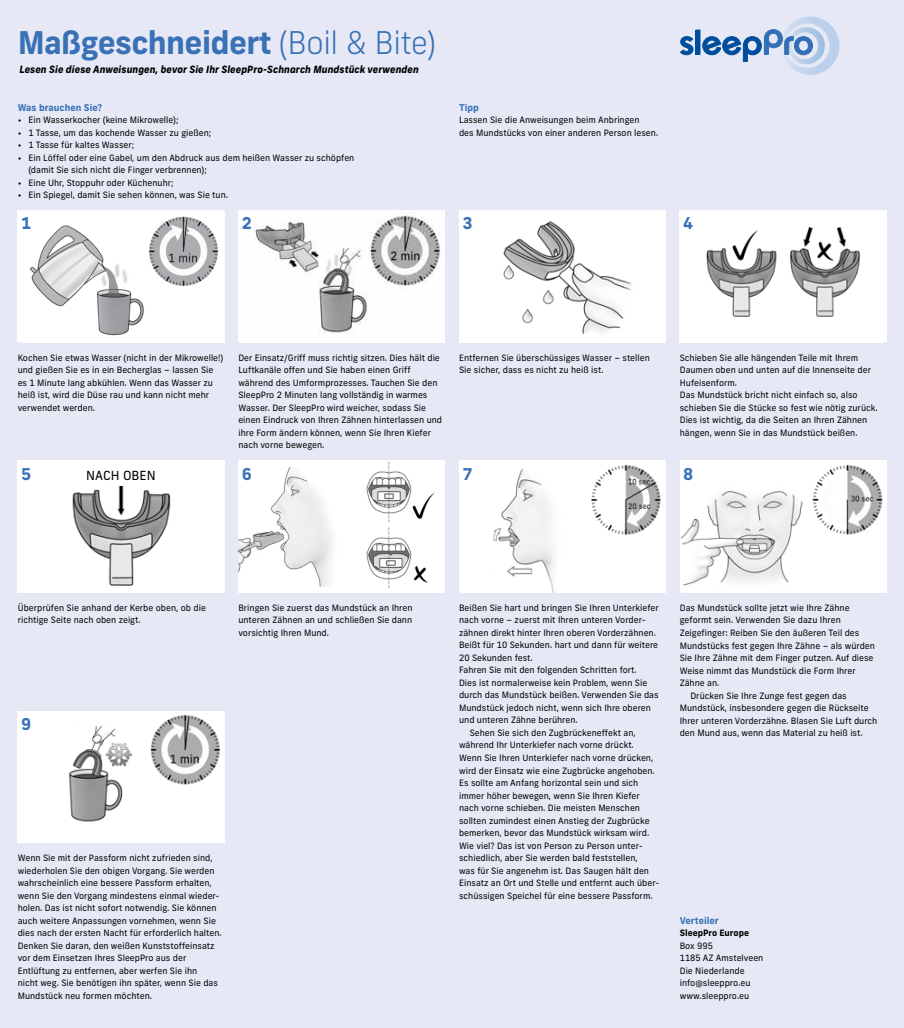
<style>
.page{position:relative;width:904px;height:1028px;background:#e6e9f5}
.page>*{position:absolute;margin:0;border:0;box-sizing:border-box;transform-origin:0 0}
.t1{font:700 31.25px "Frank New";letter-spacing:-.02em;color:#3971b6}
.t2{font:700 16.25px "Frank New";color:#3971b6}
.t3{font:12.5px "Frank New";color:#000}
.t4{font:italic 800 10px "Frank New";color:#000}
.t5{font:700 9.38px "Frank New";color:#3971b6}
.t6{font:8.75px/12.5px "Frank New";color:#000}
.t7{font:700 8.75px "Frank New";color:#000}
.s1{font-weight:300}
</style>
<div class="page">
<div style="left:18px;top:211px;width:206px;height:131px;background:#fff"></div>
<img style="left:30px;top:216px;width:189px;height:120px">
<img style="left:679px;top:211px;width:204px;height:131px">
<div style="left:459px;top:461px;width:206px;height:131px;background:#fff"></div>
<img style="left:493px;top:464px;width:168px;height:128px">
<img style="left:239px;top:211px;width:205px;height:131px">
<img style="left:681px;top:462px;width:205px;height:130px">
<img style="left:459px;top:211px;width:206px;height:131px">
<img style="left:238px;top:461px;width:207px;height:131px">
<img style="left:19px;top:711px;width:205px;height:131px">
<svg style="left:680px;top:36px;width:13px;height:19px"></svg>
<hr style="left:696px;top:30px;width:4px;height:24px;background:#004d9d">
<div style="left:695px;top:30px;width:5px;height:25px;border:1px solid #004d9d"></div>
<svg style="left:702px;top:17px;width:137px;height:58px"></svg>
<img style="left:18px;top:461px;width:206px;height:131px">
<div style="left:50px;top:467px;width:142px;height:19px;background:#fff"></div>
<h1 class="t1" style="left:18px;top:22px;width:420px">Maßgeschneidert <span class="s1">(Boil &amp; Bite)</span></h1>
<p class="t4" style="left:19px;top:63px;width:401px">Lesen Sie diese Anweisungen, bevor Sie Ihr SleepPro-Schnarch Mundstück verwenden</p>
<p class="t5" style="left:18px;top:101px;width:86px">Was brauchen Sie?</p>
<p class="t6" style="left:18px;top:114px;width:162px">• Ein Wasserkocher (keine Mikrowelle);</p>
<p class="t6" style="left:18px;top:126px;width:195px">• 1 Tasse, um das kochende Wasser zu gießen;</p>
<p class="t6" style="left:18px;top:139px;width:118px">• 1 Tasse für kaltes Wasser;</p>
<p class="t6" style="left:28px;top:151px;width:327px;text-indent:-11px">• Ein Löffel oder eine Gabel, um den Abdruck aus dem heißen Wasser zu schöpfen (damit Sie sich nicht die Finger verbrennen);</p>
<p class="t6" style="left:18px;top:176px;width:157px">• Eine Uhr, Stoppuhr oder Küchenuhr;</p>
<p class="t6" style="left:18px;top:189px;width:212px">• Ein Spiegel, damit Sie sehen können, was Sie tun.</p>
<p class="t5" style="left:459px;top:101px;width:21px">Tipp</p>
<p class="t6" style="left:459px;top:114px;width:201px">Lassen Sie die Anweisungen beim Anbringen<br>des Mundstücks von einer anderen Person lesen.</p>
<h2 class="t2" style="left:242px;top:213px;width:12px">2</h2>
<h2 class="t2" style="left:462px;top:213px;width:12px">3</h2>
<h2 class="t2" style="left:21px;top:213px;width:12px">1</h2>
<h2 class="t2" style="left:683px;top:213px;width:12px">4</h2>
<p class="t6" style="left:18px;top:351px;width:207px">Kochen Sie etwas Wasser (nicht in der Mikrowelle!) und gießen Sie es in ein Becherglas – lassen Sie es 1 Minute lang abkühlen. Wenn das Wasser zu heiß ist, wird die Düse rau und kann nicht mehr verwendet werden.</p>
<p class="t6" style="left:679px;top:351px;width:199px">Schieben Sie alle hängenden Teile mit Ihrem Daumen oben und unten auf die Innenseite der Hufeisenform.<br>Das Mundstück bricht nicht einfach so, also schieben Sie die Stücke so fest wie nötig zurück.<br>Dies ist wichtig, da die Seiten an Ihren Zähnen hängen, wenn Sie in das Mundstück beißen.</p>
<p class="t6" style="left:238px;top:351px;width:205px">Der Einsatz/Griff muss richtig sitzen. Dies hält die Luftkanäle offen und Sie haben einen Griff während des Umformprozesses. Tauchen Sie den SleepPro 2 Minuten lang vollständig in warmes Wasser. Der SleepPro wird weicher, sodass Sie einen Eindruck von Ihren Zähnen hinterlassen und ihre Form ändern können, wenn Sie Ihren Kiefer nach vorne bewegen.</p>
<p class="t6" style="left:459px;top:351px;width:192px">Entfernen Sie überschüssiges Wasser – stellen<br>Sie sicher, dass es nicht zu heiß ist.</p>
<h2 class="t2" style="left:21px;top:463px;width:12px">5</h2>
<h3 class="t3" style="left:86px;top:467px;width:71px">NACH OBEN</h3>
<h2 class="t2" style="left:242px;top:463px;width:12px">6</h2>
<h2 class="t2" style="left:462px;top:463px;width:12px">7</h2>
<h2 class="t2" style="left:683px;top:463px;width:12px">8</h2>
<p class="t6" style="left:18px;top:601px;width:190px">Überprüfen Sie anhand der Kerbe oben, ob die richtige Seite nach oben zeigt.</p>
<p class="t6" style="left:238px;top:601px;width:176px;text-align:justify">Bringen Sie zuerst das Mundstück an Ihren unteren Zähnen an und schließen Sie dann vorsichtig Ihren Mund.</p>
<p class="t6" style="left:679px;top:601px;width:171px">Das Mundstück sollte jetzt wie Ihre Zähne</p>
<p class="t6" style="left:459px;top:601px;width:201px">Beißen Sie hart und bringen Sie Ihren Unterkiefer</p>
<p class="t6" style="left:459px;top:614px;width:188px">nach vorne – zuerst mit Ihren unteren Vorder-</p>
<p class="t6" style="left:459px;top:626px;width:198px">zähnen direkt hinter Ihren oberen Vorderzähnen.</p>
<p class="t6" style="left:459px;top:639px;width:200px">Beißt für 10 Sekunden. hart und dann für weitere</p>
<p class="t6" style="left:459px;top:651px;width:75px">20 Sekunden fest.</p>
<p class="t6" style="left:459px;top:664px;width:179px">Fahren Sie mit den folgenden Schritten fort.</p>
<p class="t6" style="left:459px;top:676px;width:190px">Dies ist normalerweise kein Problem, wenn Sie</p>
<p class="t6" style="left:459px;top:689px;width:201px">durch das Mundstück beißen. Verwenden Sie das</p>
<p class="t6" style="left:459px;top:701px;width:193px">Mundstück jedoch nicht, wenn sich Ihre oberen</p>
<p class="t6" style="left:459px;top:714px;width:120px">und unteren Zähne berühren.</p>
<p class="t6" style="left:469px;top:726px;width:167px">Sehen Sie sich den Zugbrückeneffekt an,</p>
<p class="t6" style="left:459px;top:739px;width:176px">während Ihr Unterkiefer nach vorne drückt.</p>
<p class="t6" style="left:459px;top:751px;width:196px">Wenn Sie Ihren Unterkiefer nach vorne drücken,</p>
<p class="t6" style="left:459px;top:764px;width:197px">wird der Einsatz wie eine Zugbrücke angehoben.</p>
<p class="t6" style="left:459px;top:776px;width:181px">Es sollte am Anfang horizontal sein und sich</p>
<p class="t6" style="left:459px;top:789px;width:182px">immer höher bewegen, wenn Sie Ihren Kiefer</p>
<p class="t6" style="left:459px;top:801px;width:182px">nach vorne schieben. Die meisten Menschen</p>
<p class="t6" style="left:459px;top:814px;width:192px">sollten zumindest einen Anstieg der Zugbrücke</p>
<p class="t6" style="left:459px;top:826px;width:192px">bemerken, bevor das Mundstück wirksam wird.</p>
<p class="t6" style="left:459px;top:839px;width:185px">Wie viel? Das ist von Person zu Person unter-</p>
<p class="t6" style="left:459px;top:851px;width:180px">schiedlich, aber Sie werden bald feststellen,</p>
<p class="t6" style="left:459px;top:864px;width:191px">was für Sie angenehm ist. Das Saugen hält den</p>
<p class="t6" style="left:459px;top:876px;width:202px">Einsatz an Ort und Stelle und entfernt auch über-</p>
<p class="t6" style="left:459px;top:889px;width:195px">schüssigen Speichel für eine bessere Passform.</p>
<p class="t6" style="left:679px;top:614px;width:162px">geformt sein. Verwenden Sie dazu Ihren</p>
<p class="t6" style="left:679px;top:626px;width:181px">Zeigefinger: Reiben Sie den äußeren Teil des</p>
<p class="t6" style="left:679px;top:639px;width:197px">Mundstücks fest gegen Ihre Zähne – als würden</p>
<p class="t6" style="left:679px;top:651px;width:195px">Sie Ihre Zähne mit dem Finger putzen. Auf diese</p>
<p class="t6" style="left:679px;top:664px;width:177px">Weise nimmt das Mundstück die Form Ihrer</p>
<p class="t6" style="left:679px;top:676px;width:41px">Zähne an.</p>
<p class="t6" style="left:690px;top:689px;width:158px">Drücken Sie Ihre Zunge fest gegen das</p>
<p class="t6" style="left:679px;top:701px;width:190px">Mundstück, insbesondere gegen die Rückseite</p>
<p class="t6" style="left:679px;top:714px;width:199px">Ihrer unteren Vorderzähne. Blasen Sie Luft durch</p>
<p class="t6" style="left:679px;top:726px;width:184px">den Mund aus, wenn das Material zu heiß ist.</p>
<h2 class="t2" style="left:21px;top:713px;width:12px">9</h2>
<p class="t6" style="left:18px;top:851px;width:205px">Wenn Sie mit der Passform nicht zufrieden sind, wiederholen Sie den obigen Vorgang. Sie werden wahrscheinlich eine bessere Passform erhalten, wenn Sie den Vorgang mindestens einmal wieder&shy;holen. Das ist nicht sofort notwendig. Sie können auch weitere Anpassungen vornehmen, wenn Sie dies nach der ersten Nacht für erforderlich halten.<br>Denken Sie daran, den weißen Kunststoffeinsatz vor dem Einsetzen Ihres SleepPro aus der Entlüftung zu entfernen, aber werfen Sie ihn<br>nicht weg. Sie benötigen ihn später, wenn Sie das Mundstück neu formen möchten.</p>
<p class="t5" style="left:679px;top:914px;width:41px">Verteiler</p>
<p class="t7" style="left:679px;top:927px;width:71px">SleepPro Europe</p>
<p class="t6" style="left:679px;top:939px;width:85px">Box 995<br>1185 AZ Amstelveen<br>Die Niederlande info@sleeppro.eu www.sleeppro.eu</p>
</div>
